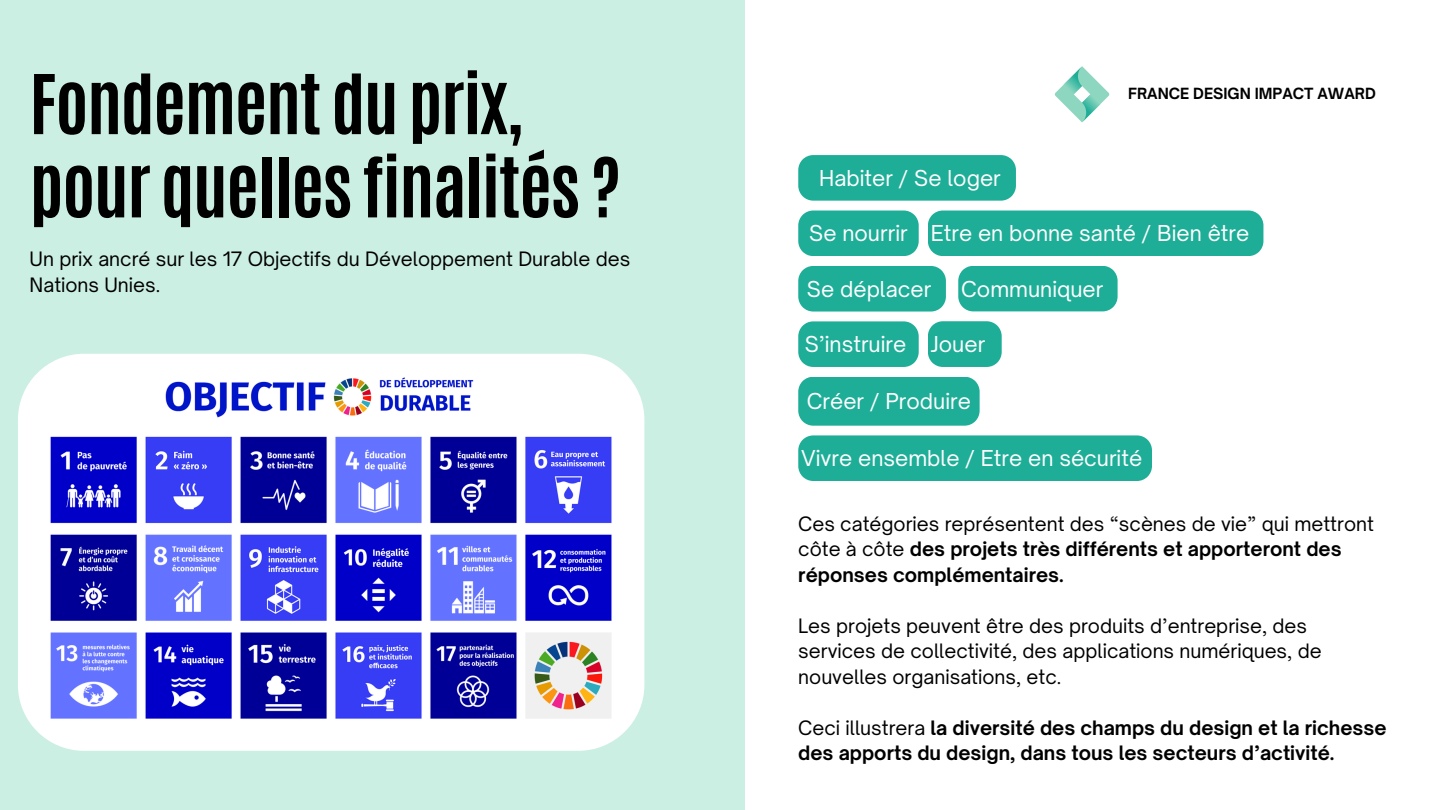
<style>
.page{position:relative;width:1440px;height:810px;background:#ccefe4}
.page>*{position:absolute;margin:0;border:0;box-sizing:border-box;transform-origin:0 0}
.t1{font:700 70px/83.2px "Antonio";letter-spacing:-.02em;color:#000}
.t2{font:21px "Open Sauce One";color:#fff}
.t3{font:700 19px/25.5px "Open Sauce One";color:#000}
.t4{font:19px/25.5px "Open Sauce One";color:#000}
.t5{font:700 14.8px "Open Sauce One";color:#000}
.s1{font-weight:400}
</style>
<div class="page">
<div style="left:745px;top:0;width:695px;height:810px;background:#fff"></div>
<img style="left:18px;top:354px;width:626px;height:397px;border-radius:66px">
<div style="left:798px;top:155px;width:218px;height:46px;background:#1eae98"></div>
<div style="left:798px;top:211px;width:121px;height:45px;background:#1eae98"></div>
<div style="left:928px;top:211px;width:335px;height:45px;background:#1eae98"></div>
<div style="left:798px;top:266px;width:148px;height:46px;background:#1eae98"></div>
<svg style="left:928px;top:321px;width:74px;height:46px;background:#2cb39e"></svg>
<div style="left:798px;top:435px;width:354px;height:46px;background:#1eae98"></div>
<svg style="left:798px;top:321px;width:121px;height:46px;background:#28b19c"></svg>
<div style="left:958px;top:266px;width:160px;height:45px;background:#1eae98"></div>
<div style="left:798px;top:377px;width:182px;height:49px;background:#1eae98"></div>
<svg style="left:1055px;top:66px;width:54px;height:56px"></svg>
<h1 class="t1" style="left:30px;top:63px;width:592px">Fondement du prix, pour quelles finalités ?</h1>
<h2 class="t4" style="left:30px;top:245px;width:602px;line-height:26.2px">Un prix ancré sur les 17 Objectifs du Développement Durable des<br>Nations Unies.</h2>
<h2 class="t5" style="left:1128px;top:84px;width:249px">FRANCE DESIGN IMPACT AWARD</h2>
<p class="t2" style="left:819px;top:165px;width:183px">Habiter / Se loger</p>
<p class="t2" style="left:809px;top:220px;width:100px">Se nourrir</p>
<h2 class="t2" style="left:931px;top:220px;width:320px">Etre en bonne santé / Bien être</h2>
<h2 class="t2" style="left:807px;top:276px;width:126px">Se déplacer</h2>
<h2 class="t2" style="left:931px;top:331px;width:56px">Jouer</h2>
<h2 class="t2" style="left:961px;top:276px;width:144px">Communiquer</h2>
<h2 class="t2" style="left:805px;top:331px;width:103px">S’instruire</h2>
<h2 class="t2" style="left:807px;top:388px;width:166px">Créer / Produire</h2>
<h2 class="t2" style="left:801px;top:445px;width:342px">Vivre ensemble / Etre en sécurité</h2>
<h2 class="t3" style="left:798px;top:511px;width:577px"><span class="s1">Ces catégories représentent des “scènes de vie” qui mettront côte à côte</span> des projets très différents et apporteront des réponses complémentaires.</h2>
<h2 class="t4" style="left:798px;top:613px;width:525px">Les projets peuvent être des produits d’entreprise, des services de collectivité, des applications numériques, de nouvelles organisations, etc.</h2>
<h2 class="t3" style="left:798px;top:715px;width:590px"><span class="s1">Ceci illustrera</span> la diversité des champs du design et la richesse des apports du design, dans tous les secteurs d’activité.</h2>
</div>
